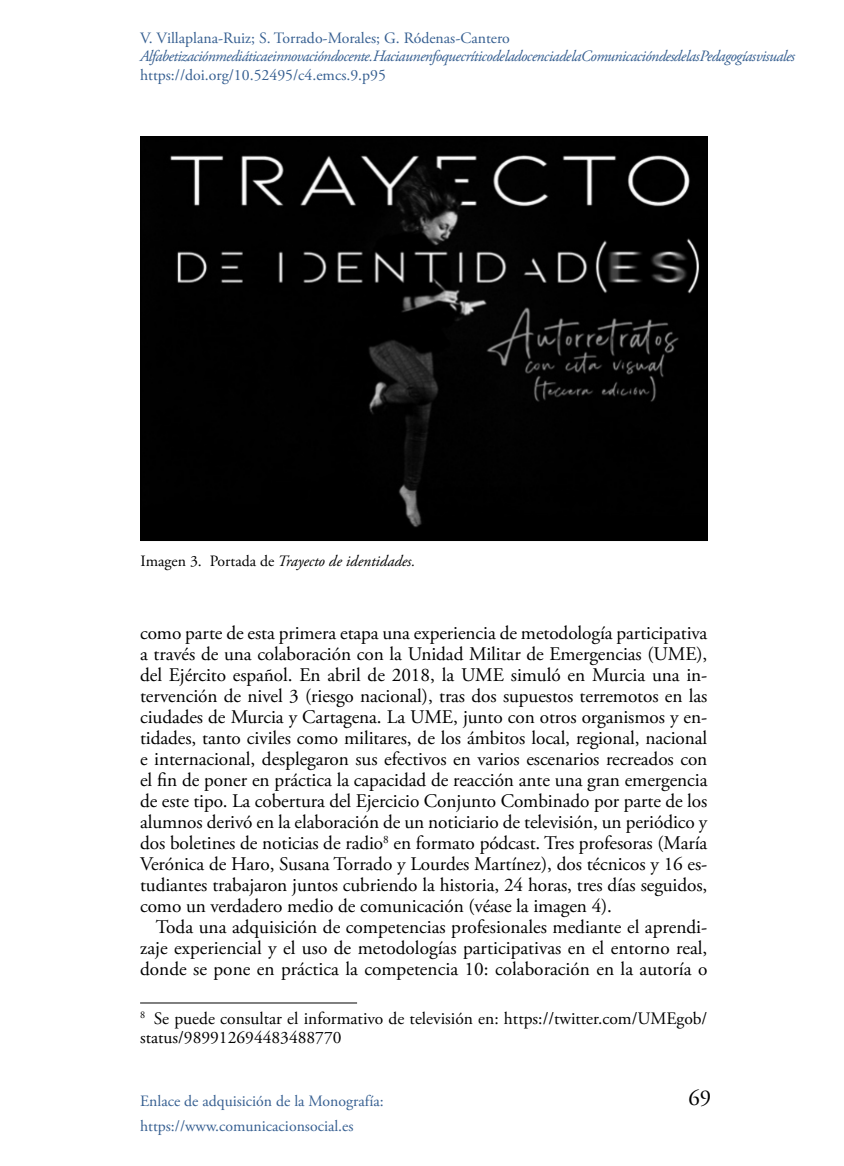
<style>
.page{position:relative;width:844px;height:1166px;background:#fff}
.page>*{position:absolute;margin:0;border:0;box-sizing:border-box;transform-origin:0 0}
.t1{font:22.75px "Adobe Garamond Pro";color:#000}
.body{font:19.25px/21px "Adobe Garamond Pro";letter-spacing:-.005em;color:#000;text-align:justify}
.Note{font:17.5px/19.2px "Adobe Garamond Pro";color:#000}
.t2{font:15.75px/25.2px "Adobe Garamond Pro";color:#365f91}
.t3{font:italic 15.75px "Adobe Garamond Pro";letter-spacing:-.035em;color:#365f91}
.Pie_Ilustracion{font:italic 15.75px "Adobe Garamond Pro";color:#000}
.s1{font-style:normal}
</style>
<div class="page">
<hr style="left:140px;top:1002px;width:217px;height:1px;background:#000">
<img style="left:143px;top:138px;width:562px;height:401px">
<p class="t2" style="left:140px;top:26px;width:371px">V. Villaplana-Ruiz; S. Torrado-Morales; G. Ródenas-Cantero</p>
<p class="t3" style="left:140px;top:47px;width:656px">Alfabetización mediática e innovación docente. Hacia un enfoque crítico de la docencia de la Comunicación desde las Pedagogías visuales</p>
<p class="t2" style="left:140px;top:63px;width:247px">https://doi.org/10.52495/c4.emcs.9.p95</p>
<p class="Pie_Ilustracion" style="left:141px;top:551px;width:276px"><span class="s1">Imagen 3. Portada de</span> Trayecto de identidades.</p>
<p class="body" style="left:140px;top:623px;width:569px">como parte de esta primera etapa una experiencia de metodología participativa a través de una colaboración con la Unidad Militar de Emergencias (UME), del Ejército español. En abril de 2018, la UME simuló en Murcia una in&shy;tervención de nivel 3 (riesgo nacional), tras dos supuestos terremotos en las ciudades de Murcia y Cartagena. La UME, junto con otros organismos y en&shy;tidades, tanto civiles como militares, de los ámbitos local, regional, nacional e internacional, desplegaron sus efectivos en varios escenarios recreados con el fin de poner en práctica la capacidad de reacción ante una gran emergencia de este tipo. La cobertura del Ejercicio Conjunto Combinado por parte de los alumnos derivó en la elaboración de un noticiario de televisión, un periódico y dos boletines de noticias de radio<sup>8</sup> en formato pódcast. Tres profesoras (María Verónica de Haro, Susana Torrado y Lourdes Martínez), dos técnicos y 16 es&shy;tudiantes trabajaron juntos cubriendo la historia, 24 horas, tres días seguidos, como un verdadero medio de comunicación (véase la imagen 4).</p>
<p class="body" style="left:140px;top:917px;width:568px;text-indent:16px">Toda una adquisición de competencias profesionales mediante el aprendi&shy;zaje experiencial y el uso de metodologías participativas en el entorno real, donde se pone en práctica la competencia 10: colaboración en la autoría o</p>
<p class="Note" style="left:140px;top:1009px;width:568px"><sup>8</sup> Se puede consultar el informativo de televisión en: https://twitter.com/UMEgob/ status/989912694483488770</p>
<p class="t2" style="left:140px;top:1089px;width:245px">Enlace de adquisición de la Monografía: https://www.comunicacionsocial.es</p>
<p class="t1" style="left:688px;top:1084px;width:24px">69</p>
</div>
